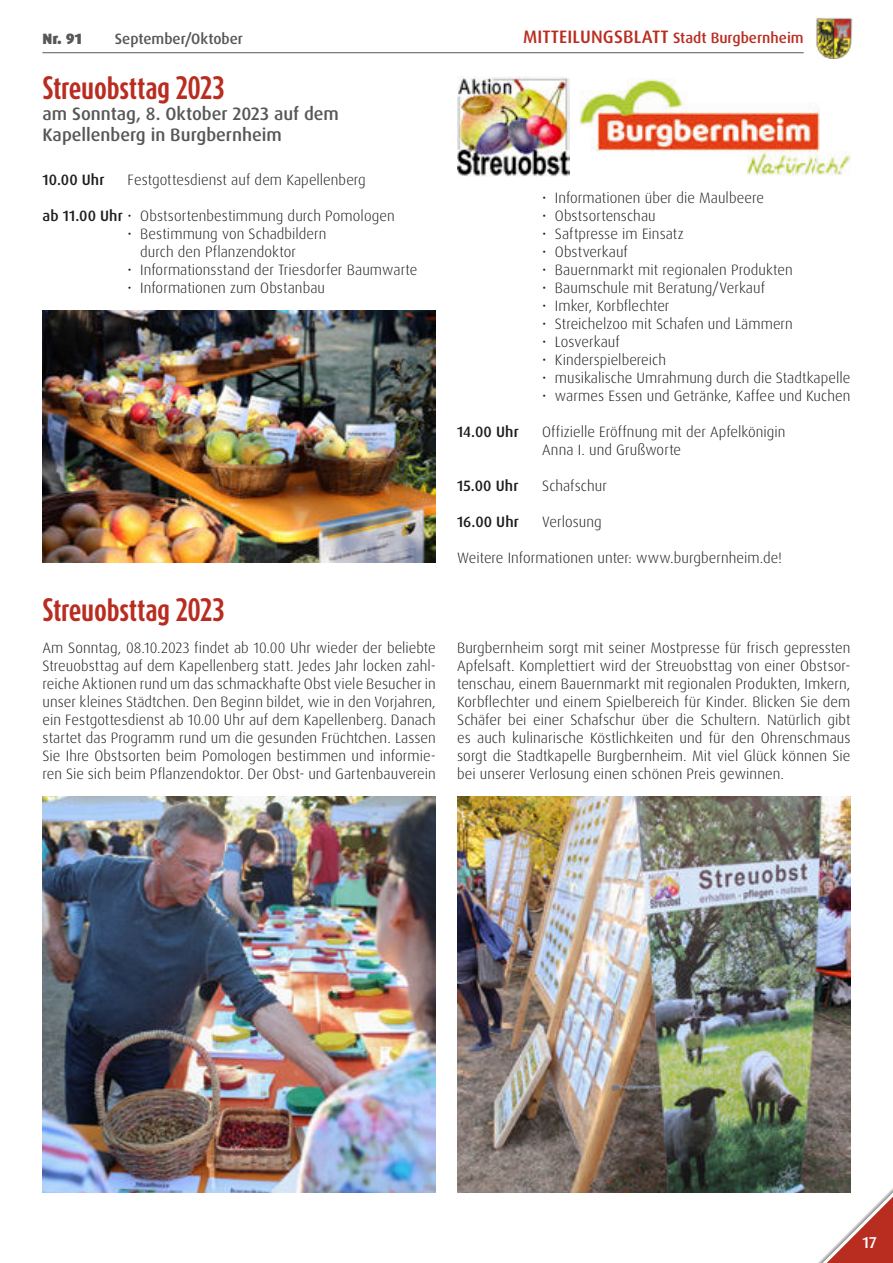
<style>
.page{position:relative;width:893px;height:1263px;background:#fff}
.page>*{position:absolute;margin:0;border:0;box-sizing:border-box;transform-origin:0 0}
.t1{font:700 27px "Dax Compact Pro";letter-spacing:-.015em;color:#b92d21}
.t2{font:500 18px/21px "Dax Pro";color:#575756}
.t3{font:500 15.75px "Dax Pro";color:#fff}
.t4{font:300 15px/18px "Dax Pro";letter-spacing:.005em;color:#1d1d1b;text-align:justify}
.t5{font:500 15px "Dax Pro";color:#b92d21}
.t6{font:500 15px "Dax Pro";letter-spacing:.01em;color:#1d1d1b}
.t7{font:500 15px "Dax Pro";color:#575756}
.t8{font:900 15px "Dax Pro";color:#575756}
.s1{font-weight:500}
.s2{font-size:18px}
</style>
<div class="page">
<img style="left:816px;top:18px;width:37px;height:41px">
<hr style="left:42px;top:52px;width:762px;height:1px;background:#575756">
<svg style="left:818px;top:1170px;width:75px;height:93px"></svg>
<img style="left:457px;top:797px;width:393px;height:396px">
<img style="left:43px;top:797px;width:393px;height:396px">
<img style="left:43px;top:311px;width:393px;height:252px">
<img style="left:579px;top:79px;width:271px;height:97px">
<img style="left:457px;top:77px;width:112px;height:99px">
<p class="t8" style="left:43px;top:30px;width:41px">Nr. 91</p>
<p class="t7" style="left:115px;top:32px;width:130px">September/Oktober</p>
<h1 class="t1" style="left:43px;top:72px;width:184px">Streuobsttag 2023</h1>
<p class="t2" style="left:43px;top:105px;width:298px">am Sonntag, 8. Oktober 2023 auf dem<br>Kapellenberg in Burgbernheim</p>
<p class="t6" style="left:43px;top:172px;width:64px">10.00 Uhr</p>
<p class="t4" style="left:128px;top:171px;width:240px">Festgottesdienst auf dem Kapellenberg</p>
<p class="t4" style="left:43px;top:207px;width:354px"><span class="s1">ab 11.00 Uhr</span> • Obstsortenbestimmung durch Pomologen</p>
<p class="t4" style="left:140px;top:225px;width:188px;text-indent:-13px">• Bestimmung von Schadbildern durch den Pflanzendoktor</p>
<p class="t4" style="left:128px;top:261px;width:291px">• Informationsstand der Triesdorfer Baumwarte</p>
<p class="t4" style="left:128px;top:279px;width:199px">• Informationen zum Obstanbau</p>
<p class="t5" style="left:523px;top:31px;width:282px"><span class="s2">MITTEILUNGSBLATT</span> Stadt Burgbernheim</p>
<p class="t4" style="left:542px;top:189px;width:223px">• Informationen über die Maulbeere</p>
<p class="t4" style="left:542px;top:207px;width:115px">• Obstsortenschau</p>
<p class="t4" style="left:542px;top:225px;width:143px">• Saftpresse im Einsatz</p>
<p class="t4" style="left:542px;top:243px;width:87px">• Obstverkauf</p>
<p class="t4" style="left:542px;top:261px;width:252px">• Bauernmarkt mit regionalen Produkten</p>
<p class="t4" style="left:542px;top:279px;width:224px">• Baumschule mit Beratung/Verkauf</p>
<p class="t4" style="left:542px;top:297px;width:129px">• Imker, Korbflechter</p>
<p class="t4" style="left:542px;top:315px;width:252px">• Streichelzoo mit Schafen und Lämmern</p>
<p class="t4" style="left:542px;top:333px;width:79px">• Losverkauf</p>
<p class="t4" style="left:542px;top:351px;width:125px">• Kinderspielbereich</p>
<p class="t4" style="left:542px;top:369px;width:310px">• musikalische Umrahmung durch die Stadtkapelle</p>
<p class="t4" style="left:542px;top:387px;width:310px">• warmes Essen und Getränke, Kaffee und Kuchen</p>
<p class="t6" style="left:457px;top:424px;width:63px">14.00 Uhr</p>
<p class="t4" style="left:542px;top:423px;width:245px">Offizielle Eröffnung mit der Apfelkönigin<br>Anna I. und Grußworte</p>
<p class="t6" style="left:457px;top:478px;width:63px">15.00 Uhr</p>
<p class="t4" style="left:542px;top:477px;width:66px">Schafschur</p>
<p class="t6" style="left:457px;top:514px;width:63px">16.00 Uhr</p>
<p class="t4" style="left:542px;top:513px;width:61px">Verlosung</p>
<p class="t4" style="left:457px;top:549px;width:326px">Weitere Informationen unter: www.burgbernheim.de!</p>
<h1 class="t1" style="left:43px;top:594px;width:184px">Streuobsttag 2023</h1>
<p class="t4" style="left:43px;top:639px;width:395px">Am Sonntag, 08.10.2023 findet ab 10.00 Uhr wieder der beliebte Streuobsttag auf dem Kapellenberg statt. Jedes Jahr locken zahl&shy;reiche Aktionen rund um das schmackhafte Obst viele Besucher in unser kleines Städtchen. Den Beginn bildet, wie in den Vorjahren, ein Festgottesdienst ab 10.00 Uhr auf dem Kapellenberg. Danach startet das Programm rund um die gesunden Früchtchen. Lassen Sie Ihre Obstsorten beim Pomologen bestimmen und informie&shy;ren Sie sich beim Pflanzendoktor. Der Obst- und Gartenbauverein</p>
<p class="t4" style="left:457px;top:639px;width:395px">Burgbernheim sorgt mit seiner Mostpresse für frisch gepressten Apfelsaft. Komplettiert wird der Streuobsttag von einer Obstsor&shy;tenschau, einem Bauernmarkt mit regionalen Produkten, Imkern, Korbflechter und einem Spielbereich für Kinder. Blicken Sie dem Schäfer bei einer Schafschur über die Schultern. Natürlich gibt es auch kulinarische Köstlichkeiten und für den Ohrenschmaus sorgt die Stadtkapelle Burgbernheim. Mit viel Glück können Sie bei unserer Verlosung einen schönen Preis gewinnen.</p>
<p class="t3" style="left:862px;top:1235px;width:16px">17</p>
</div>
